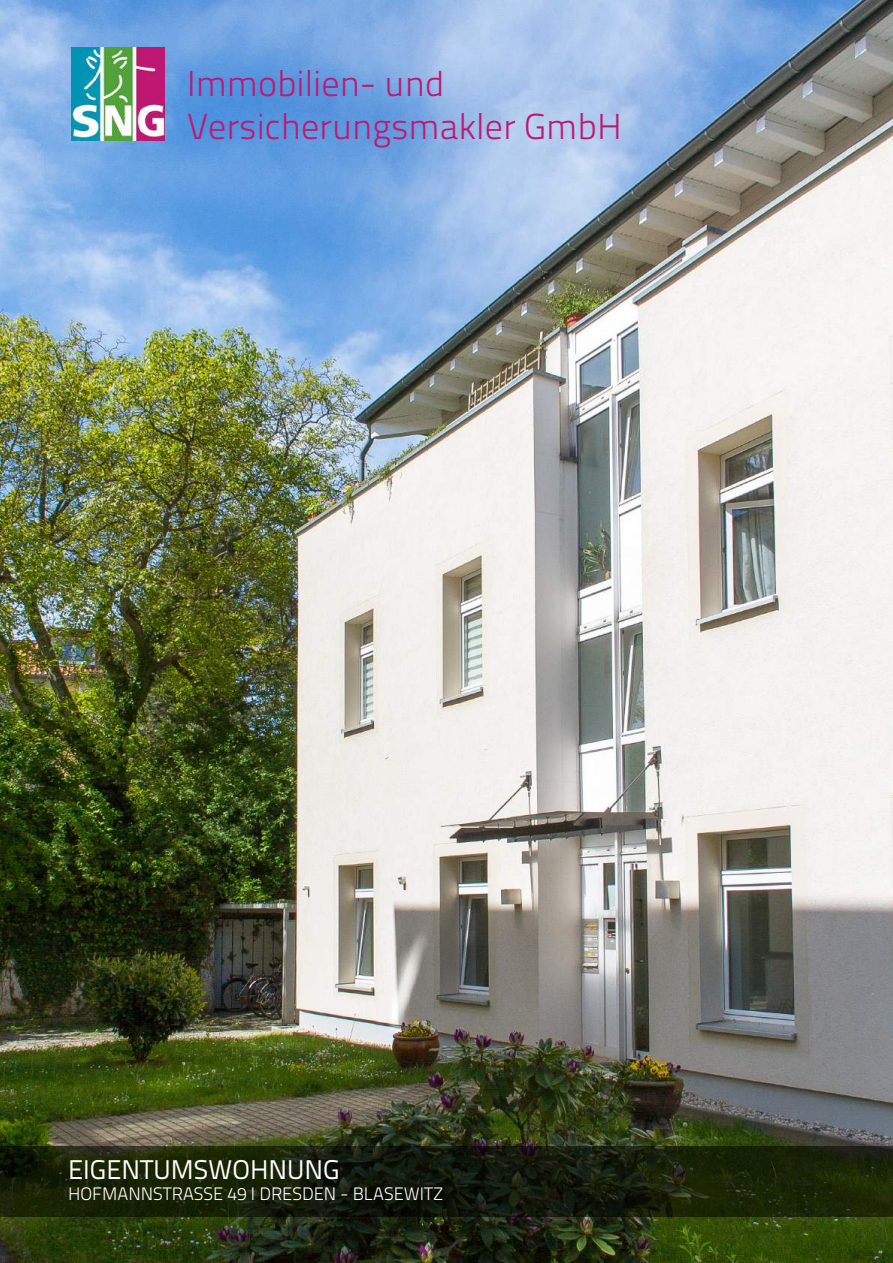
<style>
.page{position:relative;width:893px;height:1263px;background:#fff}
.page>*{position:absolute;margin:0;border:0;box-sizing:border-box;transform-origin:0 0}
.t1{font:36px/43.2px "Titillium Text 25 L 250 wt";color:#c01973}
.t2{font:27px "Titillium Text 25 L 400 wt";color:#fff}
.t3{font:18px "Titillium Text 25 L 250 wt";color:#fff}
</style>
<div class="page">
<img style="left:0;top:0;width:893px;height:1263px">
<svg style="left:0;top:1146px;width:893px;height:70px;background:#171f09"></svg>
<img style="left:71px;top:48px;width:94px;height:92px">
<p class="t1" style="left:187px;top:60px;width:436px">Immobilien- und<br>Versicherungsmakler GmbH</p>
<p class="t2" style="left:68px;top:1149px;width:273px">EIGENTUMSWOHNUNG</p>
<p class="t3" style="left:68px;top:1181px;width:377px">HOFMANNSTRASSE 49 I DRESDEN - BLASEWITZ</p>
</div>
